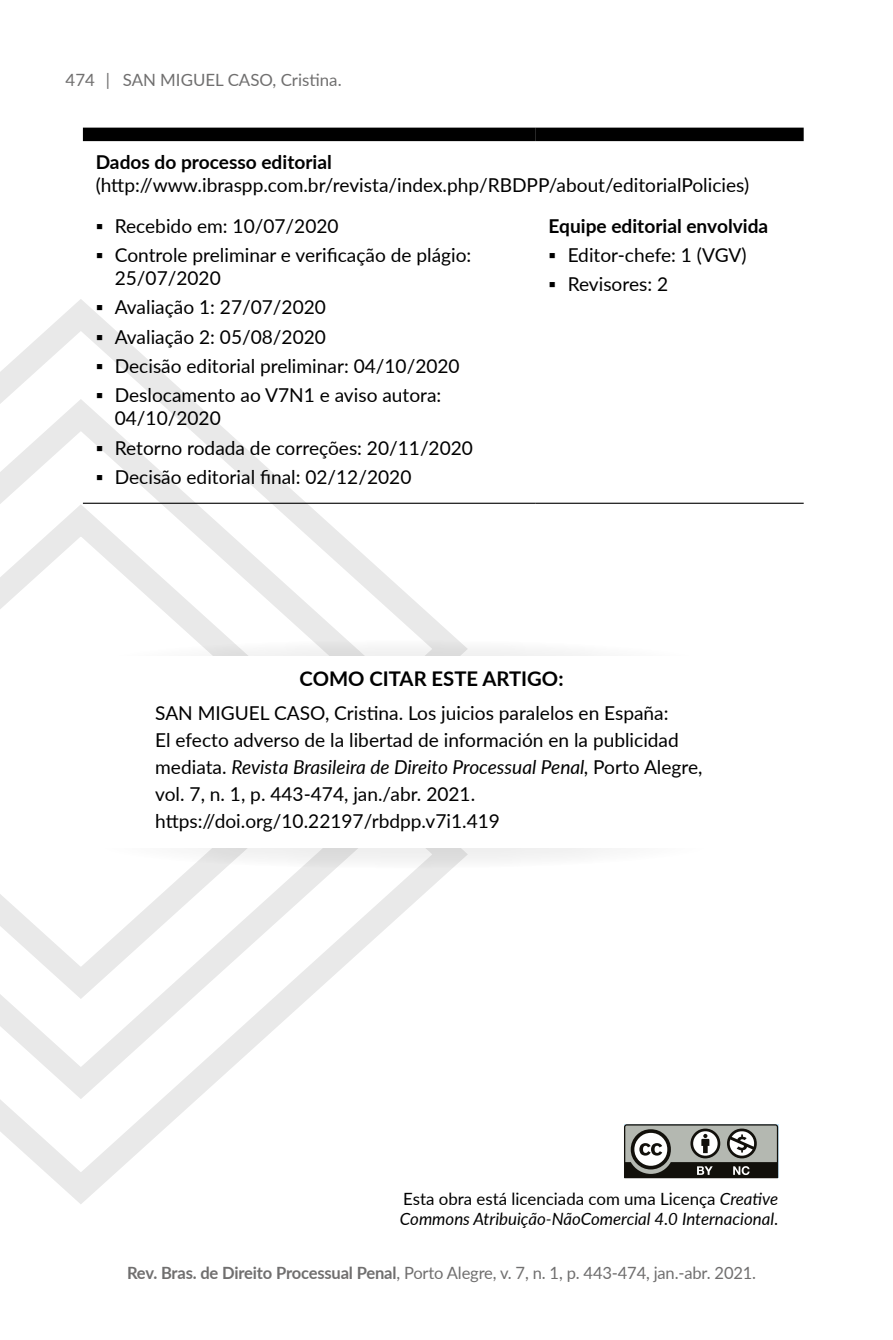
<style>
.page{position:relative;width:893px;height:1340px;background:#fff}
.page>*{position:absolute;margin:0;border:0;box-sizing:border-box;transform-origin:0 0}
.t1{font:700 20.25px "Lato";color:#000}
.t2{font:19.12px/27px "Lato";color:#000}
.t3{font:700 19.12px "Lato";color:#000}
.t4{font:16.88px "Lato";letter-spacing:-.01em;color:#706f6f}
.t5{font:italic 16.88px/20.2px "Lato";color:#000}
.s1{font-style:italic}
.s2{font-style:normal}
.s3{font-weight:700}
</style>
<div class="page">
<svg style="left:0;top:299px;width:173px;height:84px"></svg>
<svg style="left:0;top:383px;width:289px;height:105px"></svg>
<svg style="left:0;top:488px;width:456px;height:716px"></svg>
<svg style="left:93px;top:639px;width:622px;height:48px;fill:#f6f6f6"></svg>
<svg style="left:93px;top:821px;width:622px;height:47px;fill:#f5f5f5"></svg>
<div style="left:90px;top:656px;width:625px;height:191px;background:#fff"></div>
<div style="left:83px;top:128px;width:453px;height:13px;background:#000"></div>
<div style="left:536px;top:128px;width:268px;height:13px;background:#000"></div>
<hr style="left:83px;top:502px;width:453px;height:2px;background:#000">
<hr style="left:536px;top:502px;width:268px;height:2px;background:#000">
<svg style="left:624px;top:1124px;width:155px;height:54px"></svg>
<p class="t4" style="left:66px;top:67px;width:121px">474 | San Miguel</p>
<p class="t4" style="left:228px;top:67px;width:24px">Caso</p>
<p class="t4" style="left:273px;top:67px;width:71px">, Cristina.</p>
<p class="t3" style="left:96px;top:148px;width:238px">Dados do processo editorial</p>
<p class="t2" style="left:96px;top:171px;width:655px">(http://www.ibraspp.com.br/revista/index.php/RBDPP/about/editorialPolicies)</p>
<p class="t2" style="left:96px;top:211px;width:244px">▪ Recebido em: 10/07/2020</p>
<p class="t2" style="left:115px;top:243px;width:358px;line-height:22.9px;text-indent:-19px">▪ Controle preliminar e verificação de plágio:<br>25/07/2020</p>
<p class="t2" style="left:96px;top:293px;width:232px">▪ Avaliação 1: 27/07/2020</p>
<p class="t2" style="left:96px;top:322px;width:232px">▪ Avaliação 2: 05/08/2020</p>
<p class="t2" style="left:96px;top:352px;width:366px">▪ Decisão editorial preliminar: 04/10/2020</p>
<p class="t2" style="left:115px;top:383px;width:328px;line-height:22.9px;text-indent:-19px">▪ Deslocamento ao V7N1 e aviso autora:<br>04/10/2020</p>
<p class="t2" style="left:96px;top:433px;width:379px">▪ Retorno rodada de correções: 20/11/2020</p>
<p class="t2" style="left:96px;top:463px;width:317px">▪ Decisão editorial final: 02/12/2020</p>
<p class="t3" style="left:548px;top:212px;width:221px">Equipe editorial envolvida</p>
<p class="t2" style="left:548px;top:241px;width:200px">▪ Editor-chefe: 1 (VGV)</p>
<p class="t2" style="left:548px;top:270px;width:121px">▪ Revisores: 2</p>
<p class="t1" style="left:300px;top:664px;width:17px">COMO</p>
<p class="t1" style="left:369px;top:664px;width:75px">CITAR ESTE</p>
<p class="t1" style="left:482px;top:664px;width:83px">ARTIGO:</p>
<p class="t2" style="left:155px;top:698px;width:549px">SAN MIGUEL CASO, Cristina. Los juicios paralelos en España:<br>El efecto adverso de la libertad de información en la publicidad mediata. <span class="s1">Revista Brasileira de Direito Processual Penal,</span> Porto Alegre, vol. 7, n. 1, p. 443-474, jan./abr. 2021. https://doi.org/10.22197/rbdpp.v7i1.419</p>
<p class="t5" style="left:400px;top:1187px;width:380px"><span class="s2">Esta obra está licenciada com uma Licença</span> Creative<br>Commons Atribuição-NãoComercial 4.0 Internacional<span class="s2">.</span></p>
<p class="t4" style="left:127px;top:1260px;width:631px"><span class="s3">Rev. Bras. de Direito Processual Penal</span>, Porto Alegre, v. 7, n. 1, p. 443-474, jan.-abr. 2021.</p>
</div>
